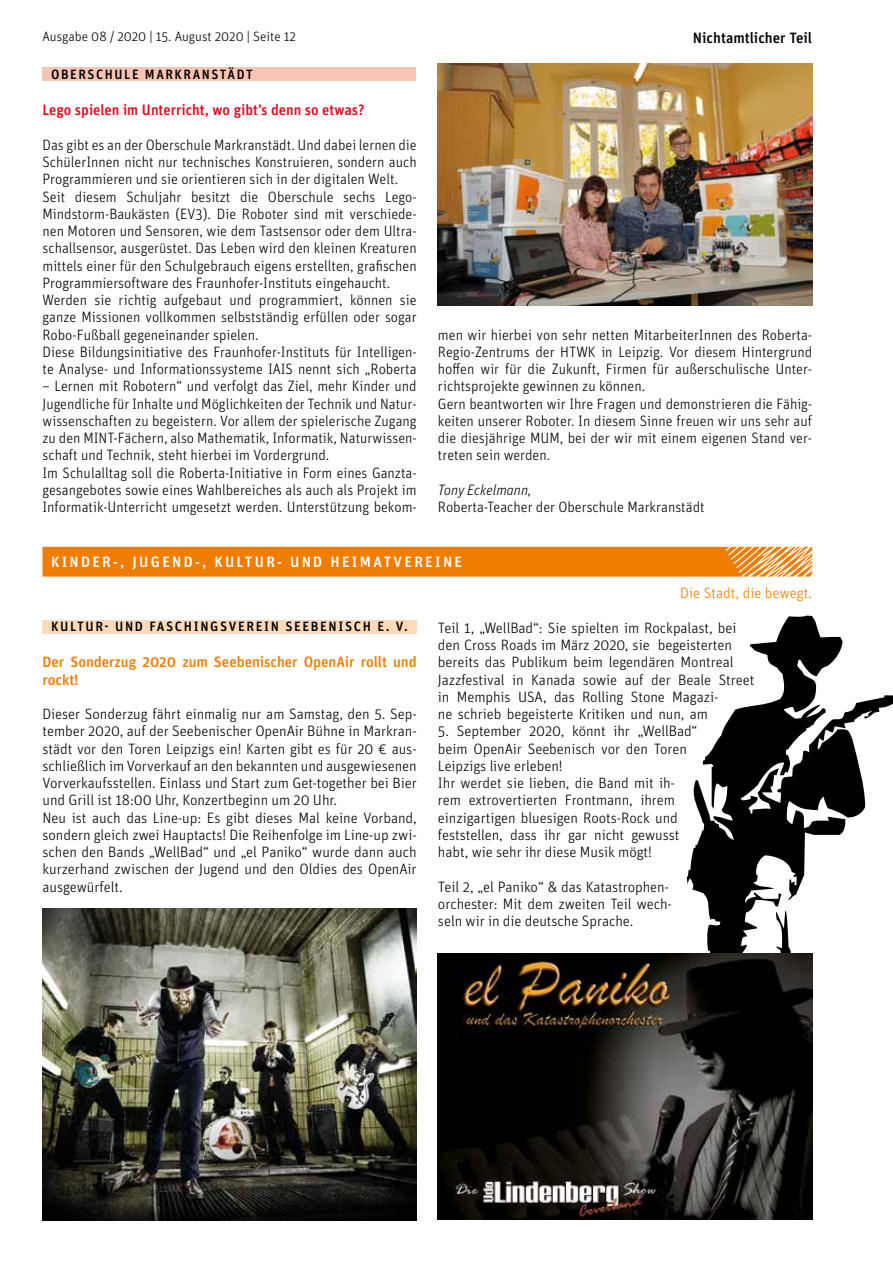
<style>
.page{position:relative;width:893px;height:1263px;background:#fff}
.page>*{position:absolute;margin:0;border:0;box-sizing:border-box;transform-origin:0 0}
.t1{font:300 15px/17.2px "Unit OT";color:#000}
.t2{font:500 15px/17.2px "Unit OT";letter-spacing:-.005em;color:#ef7d00}
.t3{font:500 15px "Unit OT";color:#e3051b}
.t4{font:500 15px "Unit OT";letter-spacing:.15em;color:#fff}
.t5{font:300 15px "Unit OT";color:#ef7d00}
.t6{font:500 15px "Unit OT";color:#000}
.t7{font:italic 300 15px "Unit OT";color:#000}
.t8{font:500 13.5px "Unit OT";letter-spacing:.12em;color:#000}
.t9{font:300 13.5px "Unit OT";color:#000}
</style>
<div class="page">
<svg style="left:687px;top:616px;width:206px;height:369px"></svg>
<div style="left:43px;top:68px;width:373px;height:13px;background:#f9c5b2"></div>
<img style="left:438px;top:63px;width:374px;height:242px">
<svg style="left:43px;top:547px;width:769px;height:30px;background:#ef830c"></svg>
<div style="left:43px;top:620px;width:374px;height:13px;background:#fddbba"></div>
<img style="left:43px;top:909px;width:374px;height:311px">
<img style="left:438px;top:954px;width:374px;height:265px">
<p class="t9" style="left:43px;top:29px;width:255px">Ausgabe 08 / 2020 | 15. August 2020 | Seite 12</p>
<p class="t6" style="left:693px;top:28px;width:121px">Nichtamtlicher Teil</p>
<p class="t8" style="left:51px;top:66px;width:203px">OBERSCHULE MARKRANSTÄDT</p>
<p class="t3" style="left:43px;top:101px;width:324px">Lego spielen im Unterricht, wo gibt’s denn so etwas?</p>
<p class="t1" style="left:43px;top:136px;width:376px">Das gibt es an der Oberschule Markranstädt. Und dabei lernen die SchülerInnen nicht nur technisches Konstruieren, sondern auch Programmieren und sie orientieren sich in der digitalen Welt.<br>Seit diesem Schuljahr besitzt die Oberschule sechs Lego-Mindstorm-Baukästen (EV3). Die Roboter sind mit verschiede&shy;nen Motoren und Sensoren, wie dem Tastsensor oder dem Ultra&shy;schallsensor, ausgerüstet. Das Leben wird den kleinen Kreaturen mittels einer für den Schulgebrauch eigens erstellten, grafischen Programmiersoftware des Fraunhofer-Instituts eingehaucht.<br>Werden sie richtig aufgebaut und programmiert, können sie ganze Missionen vollkommen selbstständig erfüllen oder sogar Robo-Fußball gegeneinander spielen.<br>Diese Bildungsinitiative des Fraunhofer-Instituts für Intelligen&shy;te Analyse- und Informationssysteme IAIS nennt sich „Roberta</p>
<p class="t1" style="left:43px;top:378px;width:376px">– Lernen mit Robotern“ und verfolgt das Ziel, mehr Kinder und Jugendliche für Inhalte und Möglichkeiten der Technik und Natur&shy;wissenschaften zu begeistern. Vor allem der spielerische Zugang zu den MINT-Fächern, also Mathematik, Informatik, Naturwissen&shy;schaft und Technik, steht hierbei im Vordergrund.<br>Im Schulalltag soll die Roberta-Initiative in Form eines Ganzta&shy;gesangebotes sowie eines Wahlbereiches als auch als Projekt im Informatik-Unterricht umgesetzt werden. Unterstützung bekom-</p>
<p class="t1" style="left:438px;top:326px;width:376px">men wir hierbei von sehr netten MitarbeiterInnen des Roberta-Regio-Zentrums der HTWK in Leipzig. Vor diesem Hintergrund hoffen wir für die Zukunft, Firmen für außerschulische Unter&shy;richtsprojekte gewinnen zu können.<br>Gern beantworten wir Ihre Fragen und demonstrieren die Fähig&shy;keiten unserer Roboter. In diesem Sinne freuen wir uns sehr auf die diesjährige MUM, bei der wir mit einem eigenen Stand ver&shy;treten sein werden.</p>
<p class="t7" style="left:438px;top:481px;width:95px">Tony Eckelmann,</p>
<p class="t1" style="left:438px;top:498px;width:268px">Roberta-Teacher der Oberschule Markranstädt</p>
<p class="t4" style="left:51px;top:553px;width:413px">KINDER-, JUGEND-, KULTUR- UND HEIMATVEREINE</p>
<p class="t5" style="left:680px;top:585px;width:133px">Die Stadt, die bewegt.</p>
<p class="t8" style="left:51px;top:618px;width:358px">KULTUR- UND FASCHINGSVEREIN SEEBENISCH E. V.</p>
<p class="t2" style="left:43px;top:653px;width:376px">Der Sonderzug 2020 zum Seebenischer OpenAir rollt und rockt!</p>
<p class="t1" style="left:43px;top:705px;width:376px">Dieser Sonderzug fährt einmalig nur am Samstag, den 5. Sep&shy;tember 2020, auf der Seebenischer OpenAir Bühne in Markran&shy;städt vor den Toren Leipzigs ein! Karten gibt es für 20 € aus&shy;schließlich im Vorverkauf an den bekannten und ausgewiesenen Vorverkaufsstellen. Einlass und Start zum Get-together bei Bier und Grill ist 18:00 Uhr, Konzertbeginn um 20 Uhr.<br>Neu ist auch das Line-up: Es gibt dieses Mal keine Vorband, sondern gleich zwei Hauptacts! Die Reihenfolge im Line-up zwi&shy;schen den Bands „WellBad“ und „el Paniko“ wurde dann auch kurzerhand zwischen der Jugend und den Oldies des OpenAir ausgewürfelt.</p>
<p class="t1" style="left:438px;top:619px;width:318px">Teil 1, „WellBad“: Sie spielten im Rockpalast, bei den Cross Roads im März 2020, sie begeisterten bereits das Publikum beim legendären Montreal Jazzfestival in Kanada sowie auf der Beale Street in Memphis USA, das Rolling Stone Magazi-<br>ne schrieb begeisterte Kritiken und nun, am</p>
<p class="t1" style="left:438px;top:723px;width:261px">5. September 2020, könnt ihr „WellBad“ beim OpenAir Seebenisch vor den Toren Leipzigs live erleben!<br>Ihr werdet sie lieben, die Band mit ih&shy;rem extrovertierten Frontmann, ihrem einzigartigen bluesigen Roots-Rock und feststellen, dass ihr gar nicht gewusst habt, wie sehr ihr diese Musik mögt!</p>
<p class="t1" style="left:438px;top:878px;width:235px">Teil 2, „el Paniko“ &amp; das Katastrophen&shy;orchester: Mit dem zweiten Teil wech&shy;seln wir in die deutsche Sprache.</p>
</div>
